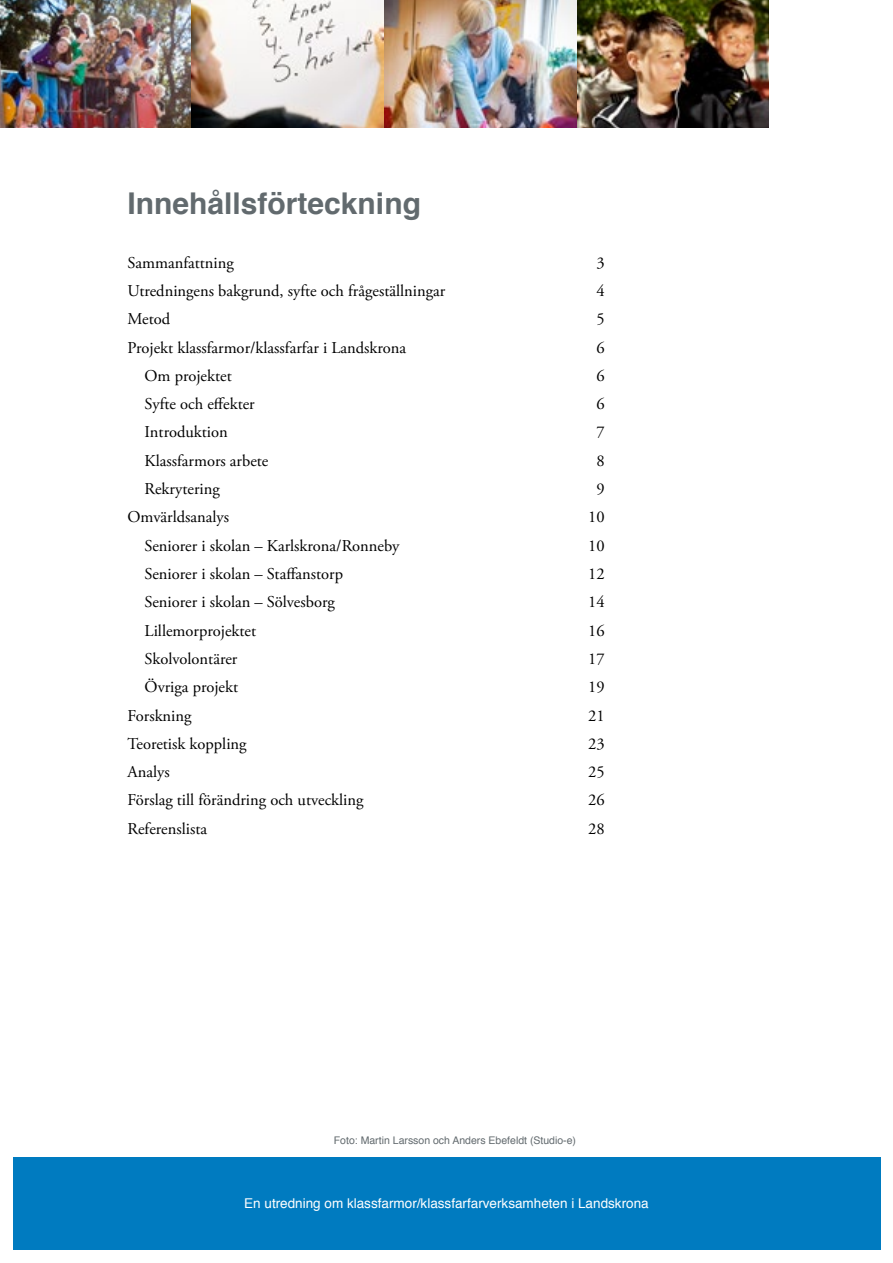
<style>
.page{position:relative;width:893px;height:1263px;background:#fff}
.page>*{position:absolute;margin:0;border:0;box-sizing:border-box;transform-origin:0 0}
.t1{font:700 30px "Helvetica";color:#626a6e}
.t2{font:16.5px "Adobe Garamond Pro";color:#000}
.t3{font:13.5px "Helvetica";color:#fff}
.t4{font:10.5px "Helvetica";color:#626a6e}
</style>
<div class="page">
<div style="left:13px;top:1157px;width:867px;height:93px;background:#007bc0"></div>
<img style="left:0;top:0;width:769px;height:128px">
<h1 class="t1" style="left:128px;top:179px;width:295px">Innehållsförteckning</h1>
<p class="t2" style="left:128px;top:253px;width:108px">Sammanfattning</p>
<p class="t2" style="left:596px;top:253px;width:10px">3</p>
<p class="t2" style="left:128px;top:281px;width:319px">Utredningens bakgrund, syfte och frågeställningar</p>
<p class="t2" style="left:596px;top:281px;width:10px">4</p>
<p class="t2" style="left:128px;top:309px;width:44px">Metod</p>
<p class="t2" style="left:596px;top:309px;width:10px">5</p>
<p class="t2" style="left:128px;top:337px;width:280px">Projekt klassfarmor/klassfarfar i Landskrona</p>
<p class="t2" style="left:596px;top:337px;width:10px">6</p>
<p class="t2" style="left:145px;top:366px;width:89px">Om projektet</p>
<p class="t2" style="left:596px;top:366px;width:10px">6</p>
<p class="t2" style="left:145px;top:394px;width:112px">Syfte och effekter</p>
<p class="t2" style="left:596px;top:394px;width:10px">6</p>
<p class="t2" style="left:145px;top:422px;width:85px">Introduktion</p>
<p class="t2" style="left:596px;top:422px;width:10px">7</p>
<p class="t2" style="left:145px;top:451px;width:125px">Klassfarmors arbete</p>
<p class="t2" style="left:596px;top:451px;width:10px">8</p>
<p class="t2" style="left:145px;top:479px;width:77px">Rekrytering</p>
<p class="t2" style="left:596px;top:479px;width:10px">9</p>
<p class="t2" style="left:128px;top:507px;width:103px">Omvärldsanalys</p>
<p class="t2" style="left:588px;top:507px;width:18px">10</p>
<p class="t2" style="left:145px;top:535px;width:256px">Seniorer i skolan – Karlskrona/Ronneby</p>
<p class="t2" style="left:588px;top:535px;width:18px">10</p>
<p class="t2" style="left:145px;top:564px;width:200px">Seniorer i skolan – Staffanstorp</p>
<p class="t2" style="left:588px;top:564px;width:18px">12</p>
<p class="t2" style="left:145px;top:592px;width:192px">Seniorer i skolan – Sölvesborg</p>
<p class="t2" style="left:588px;top:592px;width:18px">14</p>
<p class="t2" style="left:145px;top:620px;width:113px">Lillemorprojektet</p>
<p class="t2" style="left:588px;top:620px;width:18px">16</p>
<p class="t2" style="left:145px;top:649px;width:94px">Skolvolontärer</p>
<p class="t2" style="left:588px;top:649px;width:18px">17</p>
<p class="t2" style="left:145px;top:677px;width:95px">Övriga projekt</p>
<p class="t2" style="left:588px;top:677px;width:18px">19</p>
<p class="t2" style="left:128px;top:705px;width:65px">Forskning</p>
<p class="t2" style="left:588px;top:705px;width:18px">21</p>
<p class="t2" style="left:128px;top:734px;width:121px">Teoretisk koppling</p>
<p class="t2" style="left:588px;top:734px;width:18px">23</p>
<p class="t2" style="left:128px;top:762px;width:44px">Analys</p>
<p class="t2" style="left:588px;top:762px;width:18px">25</p>
<p class="t2" style="left:128px;top:790px;width:237px">Förslag till förändring och utveckling</p>
<p class="t2" style="left:588px;top:790px;width:18px">26</p>
<p class="t2" style="left:128px;top:818px;width:81px">Referenslista</p>
<p class="t2" style="left:588px;top:818px;width:18px">28</p>
<p class="t4" style="left:334px;top:1132px;width:244px">Foto: Martin Larsson och Anders Ebefeldt (Studio-e)</p>
<p class="t3" style="left:244px;top:1193px;width:406px">En utredning om klassfarmor/klassfarfarverksamheten i Landskrona</p>
</div>
